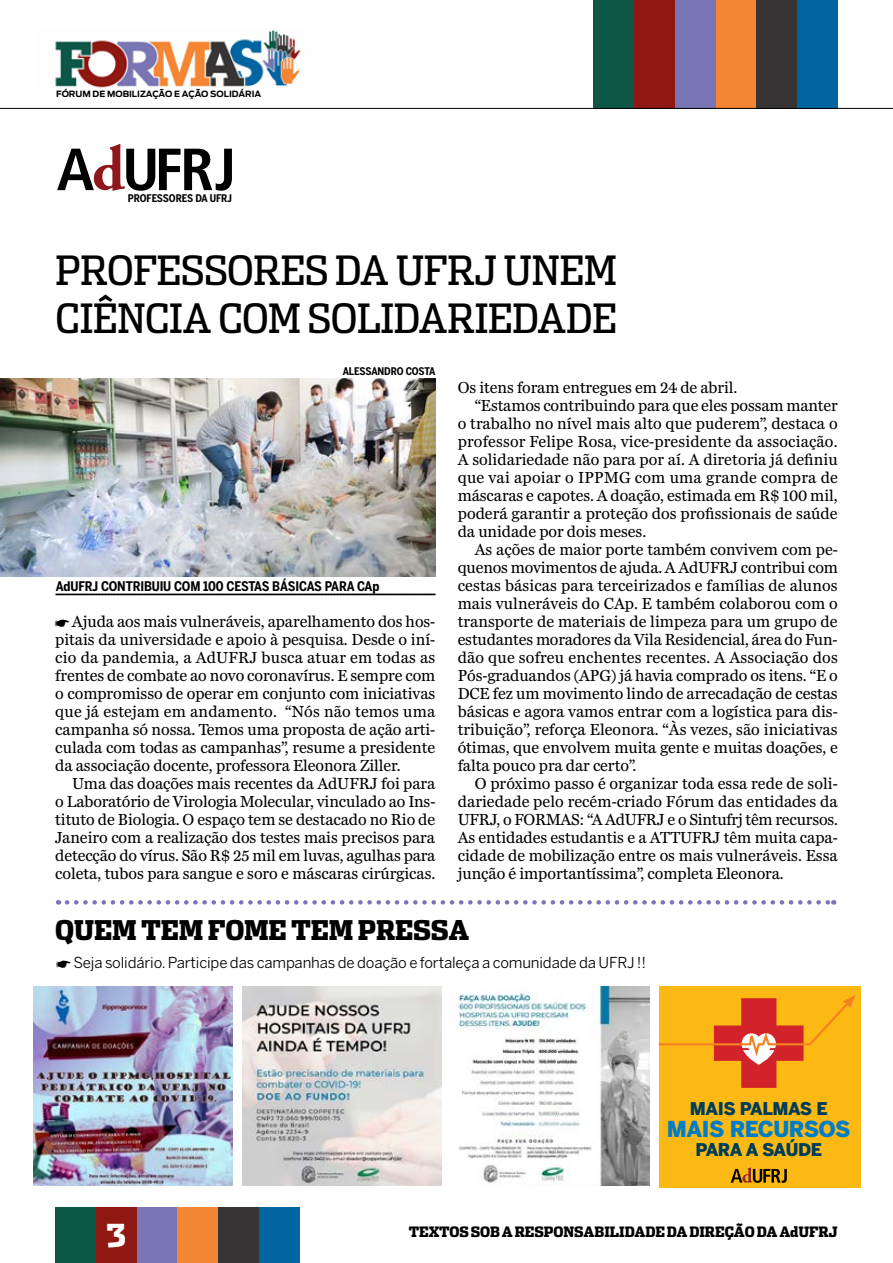
<style>
.page{position:relative;width:893px;height:1263px;background:#fff}
.page>*{position:absolute;margin:0;border:0;box-sizing:border-box;transform-origin:0 0}
.t1{font:165px "Aldo Open";color:#d2232a}
.t2{font:40.5px/48px "Dispatch Cond";letter-spacing:-.01em;color:#000}
.t3{font:900 31.5px "Dispatch Cond";color:#fff}
.t4{font:900 27px "Dispatch Cond";letter-spacing:-.01em;color:#000}
.t5{font:900 21.9px "Benton Sans";letter-spacing:-.03em;color:#007dc5}
.t6{font:900 17.4px "Benton Sans";letter-spacing:-.025em;color:#003d58}
.t7{font:16.5px/18px "Miller Daily Two";color:#000;text-align:justify}
.t8{font:15px "Benton Sans";letter-spacing:-.01em;color:#000}
.t9{font:900 14.25px "Dispatch Cond";letter-spacing:-.005em;color:#000}
.t10{font:700 13.2px "Benton Sans Cond";letter-spacing:-.01em;color:#000}
.t11{font:700 10.5px "Benton Sans Cond";letter-spacing:-.015em;color:#000}
.t12{font:700 8.55px "Antenna";color:#000}
</style>
<div class="page">
<div style="left:96px;top:1208px;width:41px;height:55px;background:#8f1812"></div>
<div style="left:55px;top:1208px;width:41px;height:55px;background:#0d5746"></div>
<div style="left:137px;top:1208px;width:41px;height:55px;background:#7a75b5"></div>
<div style="left:178px;top:1208px;width:40px;height:55px;background:#f58634"></div>
<div style="left:218px;top:1208px;width:41px;height:55px;background:#363435"></div>
<div style="left:259px;top:1208px;width:41px;height:55px;background:#0165a1"></div>
<div style="left:634px;top:0;width:41px;height:108px;background:#8f1812"></div>
<div style="left:593px;top:0;width:41px;height:108px;background:#0d5746"></div>
<div style="left:675px;top:0;width:41px;height:108px;background:#7a75b5"></div>
<div style="left:716px;top:0;width:40px;height:108px;background:#f58634"></div>
<div style="left:756px;top:0;width:41px;height:108px;background:#363435"></div>
<div style="left:797px;top:0;width:41px;height:108px;background:#0165a1"></div>
<hr style="left:0;top:108px;width:893px;height:1px;background:#000">
<img style="left:0;top:378px;width:435px;height:198px">
<svg style="left:67px;top:900px;width:767px;height:5px"></svg>
<svg style="left:56px;top:593px;width:379px;height:2px"></svg>
<img style="left:457px;top:986px;width:192px;height:199px">
<img style="left:243px;top:986px;width:199px;height:199px">
<img style="left:33px;top:986px;width:199px;height:199px">
<div style="left:659px;top:986px;width:201px;height:202px;background:#fdb913"></div>
<svg style="left:731px;top:1167px;width:56px;height:16px"></svg>
<svg style="left:658px;top:995px;width:198px;height:70px"></svg>
<img style="left:55px;top:30px;width:246px;height:58px">
<svg style="left:57px;top:144px;width:175px;height:47px"></svg>
<p class="t12" style="left:56px;top:89px;width:207px">FÓRUM DE MOBILIZAÇÃO E AÇÃO SOLIDÁRIA</p>
<p class="t11" style="left:128px;top:192px;width:106px">PROFESSORES DA UFRJ</p>
<h2 class="t2" style="left:56px;top:245px;width:563px">PROFESSORES DA UFRJ UNEM<br>CIÊNCIA COM SOLIDARIEDADE</h2>
<p class="t11" style="left:343px;top:365px;width:94px">ALESSANDRO COSTA</p>
<p class="t10" style="left:56px;top:578px;width:325px">AdUFRJ CONTRIBUIU COM 100 CESTAS BÁSICAS PARA CAp</p>
<p class="t7" style="left:55px;top:613px;width:382px;text-indent:17px">Ajuda aos mais vulneráveis, aparelhamento dos hos&shy;pitais da universidade e apoio à pesquisa. Desde o iní&shy;cio da pandemia, a AdUFRJ busca atuar em todas as frentes de combate ao novo coronavírus. E sempre com o compromisso de operar em conjunto com iniciativas que já estejam em andamento. “Nós não temos uma campanha só nossa. Temos uma proposta de ação arti&shy;culada com todas as campanhas”, resume a presidente da associação docente, professora Eleonora Ziller.</p>
<p class="t7" style="left:55px;top:775px;width:382px;text-indent:17px">Uma das doações mais recentes da AdUFRJ foi para o Laboratório de Virologia Molecular, vinculado ao Ins&shy;tituto de Biologia. O espaço tem se destacado no Rio de Janeiro com a realização dos testes mais precisos para detecção do vírus. São R$ 25 mil em luvas, agulhas para coleta, tubos para sangue e soro e máscaras cirúrgicas.</p>
<p class="t7" style="left:458px;top:378px;width:281px">Os itens foram entregues em 24 de abril.</p>
<p class="t7" style="left:475px;top:396px;width:364px">“Estamos contribuindo para que eles possam manter</p>
<p class="t7" style="left:458px;top:414px;width:381px">o trabalho no nível mais alto que puderem”, destaca o</p>
<p class="t7" style="left:458px;top:432px;width:381px">professor Felipe Rosa, vice-presidente da associação.</p>
<p class="t7" style="left:458px;top:450px;width:381px">A solidariedade não para por aí. A diretoria já definiu</p>
<p class="t7" style="left:458px;top:468px;width:382px">que vai apoiar o IPPMG com uma grande compra de</p>
<p class="t7" style="left:458px;top:486px;width:381px">máscaras e capotes. A doação, estimada em R$ 100 mil,</p>
<p class="t7" style="left:458px;top:504px;width:381px">poderá garantir a proteção dos profissionais de saúde</p>
<p class="t7" style="left:458px;top:522px;width:190px">da unidade por dois meses.</p>
<p class="t7" style="left:475px;top:540px;width:365px">As ações de maior porte também convivem com pe-</p>
<p class="t7" style="left:458px;top:558px;width:382px">quenos movimentos de ajuda. A AdUFRJ contribui com</p>
<p class="t7" style="left:458px;top:576px;width:381px">cestas básicas para terceirizados e famílias de alunos</p>
<p class="t7" style="left:458px;top:594px;width:382px">mais vulneráveis do CAp. E também colaborou com o</p>
<p class="t7" style="left:458px;top:612px;width:381px">transporte de materiais de limpeza para um grupo de</p>
<p class="t7" style="left:458px;top:630px;width:381px">estudantes moradores da Vila Residencial, área do Fun-</p>
<p class="t7" style="left:458px;top:648px;width:382px">dão que sofreu enchentes recentes. A Associação dos</p>
<p class="t7" style="left:458px;top:666px;width:382px">Pós-graduandos (APG) já havia comprado os itens. “E o</p>
<p class="t7" style="left:458px;top:684px;width:381px">DCE fez um movimento lindo de arrecadação de cestas</p>
<p class="t7" style="left:458px;top:702px;width:382px">básicas e agora vamos entrar com a logística para dis-</p>
<p class="t7" style="left:458px;top:720px;width:381px">tribuição”, reforça Eleonora. “Às vezes, são iniciativas</p>
<p class="t7" style="left:458px;top:738px;width:381px">ótimas, que envolvem muita gente e muitas doações, e</p>
<p class="t7" style="left:458px;top:756px;width:180px">falta pouco pra dar certo”.</p>
<p class="t7" style="left:475px;top:774px;width:364px">O próximo passo é organizar toda essa rede de soli-</p>
<p class="t7" style="left:458px;top:792px;width:381px">dariedade pelo recém-criado Fórum das entidades da</p>
<p class="t7" style="left:458px;top:810px;width:382px">UFRJ, o FORMAS: “A AdUFRJ e o Sintufrj têm recursos.</p>
<p class="t7" style="left:458px;top:828px;width:381px">As entidades estudantis e a ATTUFRJ têm muita capa-</p>
<p class="t7" style="left:458px;top:846px;width:381px">cidade de mobilização entre os mais vulneráveis. Essa</p>
<p class="t7" style="left:458px;top:864px;width:327px">junção é importantíssima”, completa Eleonora.</p>
<h3 class="t4" style="left:55px;top:913px;width:416px">QUEM TEM FOME TEM PRESSA</h3>
<p class="t8" style="left:73px;top:953px;width:574px">Seja solidário. Participe das campanhas de doação e fortaleça a comunidade da UFRJ !!</p>
<h1 class="t1" style="left:709px;top:919px;width:101px">+</h1>
<p class="t6" style="left:690px;top:1098px;width:139px">MAIS PALMAS E</p>
<h3 class="t5" style="left:667px;top:1115px;width:185px">MAIS RECURSOS</h3>
<p class="t6" style="left:695px;top:1139px;width:128px">PARA A SAÚDE</p>
<h3 class="t3" style="left:107px;top:1215px;width:21px">3</h3>
<p class="t9" style="left:409px;top:1223px;width:430px">TEXTOS SOB A RESPONSABILIDADE DA DIREÇÃO DA AdUFRJ</p>
</div>
